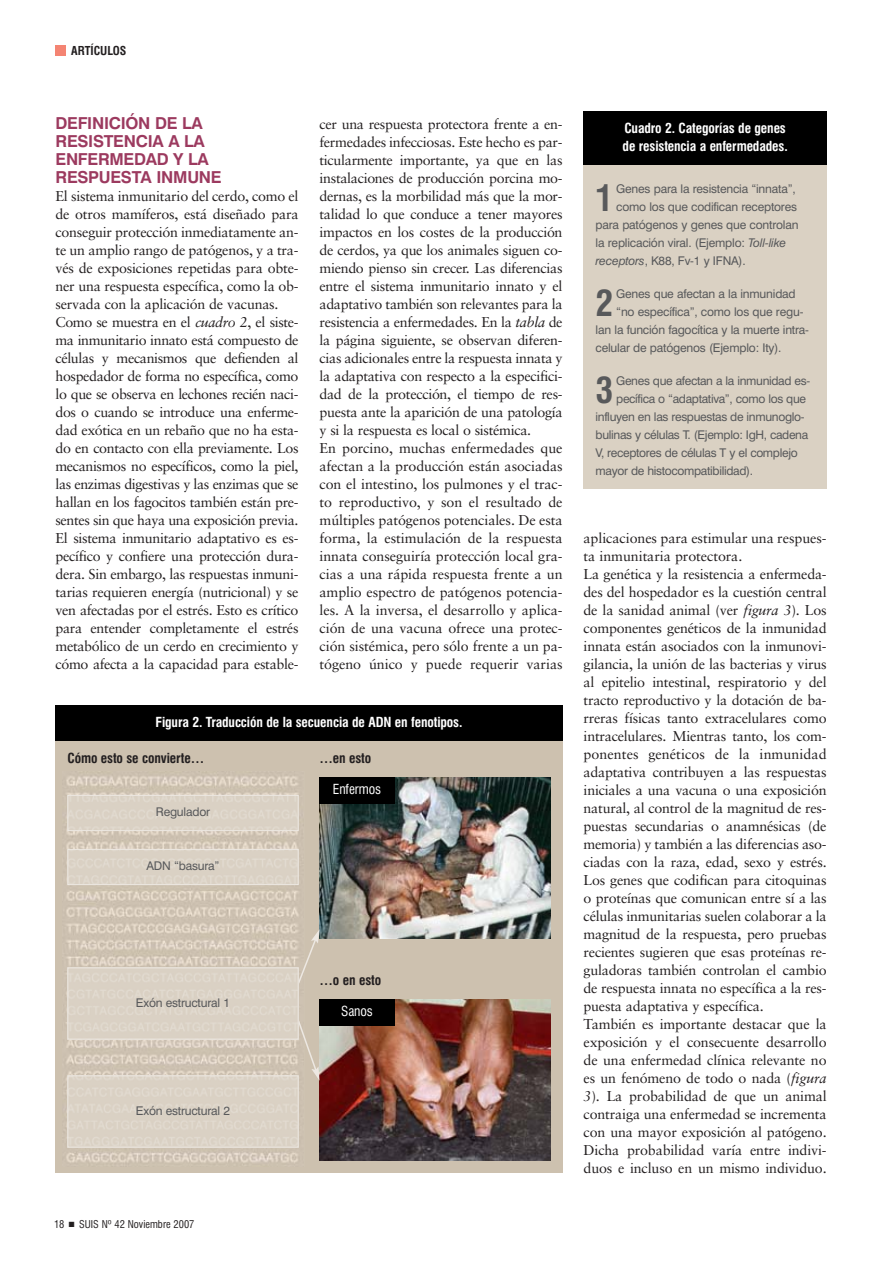
<style>
.page{position:relative;width:893px;height:1263px;background:#fff}
.page>*{position:absolute;margin:0;border:0;box-sizing:border-box;transform-origin:0 0}
.t1{font:700 condensed 35.4px "Swiss 721 BT";color:#58595b}
.t2{font:700 16.5px/18px "Swiss 721 BT";letter-spacing:-.015em;color:#9c3a5f}
.t3{font:14.25px/18px "Sabon";letter-spacing:-.015em;color:#231f20}
.t4{font:700 condensed 13.5px/18px "Swiss 721 BT";letter-spacing:-.01em;color:#fff}
.t5{font:700 condensed 13.5px "Swiss 721 BT";letter-spacing:-.01em;color:#231f20}
.t6{font:condensed 13.5px "Swiss 721 BT";letter-spacing:-.01em;color:#fff}
.t7{font:12px "Swiss 721 BT";letter-spacing:-.015em;color:#58595b}
.t8{font:700 condensed 12px "Swiss 721 BT";color:#231f20}
.t9{font:condensed 10.5px "Swiss 721 BT";color:#231f20}
.s1{font-style:italic}
</style>
<div class="page">
<div style="left:56px;top:741px;width:506px;height:432px;background:#cdc1af"></div>
<img style="left:66px;top:776px;width:233px;height:387px">
<img style="left:70px;top:797px;width:226px;height:32px">
<img style="left:70px;top:851px;width:226px;height:32px">
<img style="left:70px;top:1078px;width:226px;height:68px">
<div style="left:56px;top:45px;width:10px;height:11px;background:#f48473"></div>
<div style="left:56px;top:705px;width:506px;height:36px;background:#000"></div>
<img style="left:320px;top:777px;width:230px;height:162px">
<img style="left:320px;top:999px;width:230px;height:162px">
<div style="left:320px;top:777px;width:74px;height:27px;background:#000"></div>
<div style="left:68px;top:795px;width:230px;height:36px;border:1px solid #ede8e2"></div>
<div style="left:68px;top:849px;width:230px;height:36px;border:1px solid #ede8e2"></div>
<div style="left:68px;top:1076px;width:230px;height:72px;border:1px solid #ede8e2"></div>
<svg style="left:297px;top:929px;width:22px;height:56px"></svg>
<svg style="left:297px;top:1019px;width:22px;height:62px"></svg>
<div style="left:320px;top:999px;width:74px;height:27px;background:#000"></div>
<img style="left:70px;top:970px;width:226px;height:68px">
<div style="left:68px;top:968px;width:230px;height:72px;border:1px solid #ede8e2"></div>
<div style="left:584px;top:111px;width:242px;height:54px;background:#000"></div>
<div style="left:584px;top:165px;width:242px;height:324px;background:#dad1c3"></div>
<p class="t8" style="left:71px;top:45px;width:57px">ARTÍCULOS</p>
<p class="t2" style="left:56px;top:115px;width:168px">DEFINICIÓN DE LA<br>RESISTENCIA A LA<br>ENFERMEDAD Y LA<br>RESPUESTA INMUNE</p>
<p class="t3" style="left:56px;top:188px;width:245px">El sistema inmunitario del cerdo, como el de otros mamíferos, está diseñado para conseguir protección inmediatamente an&shy;te un amplio rango de patógenos, y a tra&shy;vés de exposiciones repetidas para obte&shy;ner una respuesta específica, como la ob&shy;servada con la aplicación de vacunas.<br>Como se muestra en el <span class="s1">cuadro 2</span>, el siste&shy;ma inmunitario innato está compuesto de células y mecanismos que defienden al hospedador de forma no específica, como lo que se observa en lechones recién naci&shy;dos o cuando se introduce una enferme&shy;dad exótica en un rebaño que no ha esta&shy;do en contacto con ella previamente. Los mecanismos no específicos, como la piel, las enzimas digestivas y las enzimas que se hallan en los fagocitos también están pre&shy;sentes sin que haya una exposición previa.<br>El sistema inmunitario adaptativo es es&shy;pecífico y confiere una protección dura&shy;dera. Sin embargo, las respuestas inmuni&shy;tarias requieren energía (nutricional) y se ven afectadas por el estrés. Esto es crítico para entender completamente el estrés metabólico de un cerdo en crecimiento y cómo afecta a la capacidad para estable-</p>
<p class="t3" style="left:320px;top:116px;width:245px">cer una respuesta protectora frente a en&shy;fermedades infecciosas. Este hecho es par&shy;ticularmente importante, ya que en las instalaciones de producción porcina mo&shy;dernas, es la morbilidad más que la mor&shy;talidad lo que conduce a tener mayores impactos en los costes de la producción de cerdos, ya que los animales siguen co&shy;miendo pienso sin crecer. Las diferencias entre el sistema inmunitario innato y el adaptativo también son relevantes para la resistencia a enfermedades. En la <span class="s1">tabla</span> de la página siguiente, se observan diferen&shy;cias adicionales entre la respuesta innata y la adaptativa con respecto a la especifici&shy;dad de la protección, el tiempo de res&shy;puesta ante la aparición de una patología y si la respuesta es local o sistémica.<br>En porcino, muchas enfermedades que afectan a la producción están asociadas con el intestino, los pulmones y el trac&shy;to reproductivo, y son el resultado de múltiples patógenos potenciales. De esta forma, la estimulación de la respuesta innata conseguiría protección local gra&shy;cias a una rápida respuesta frente a un amplio espectro de patógenos potencia&shy;les. A la inversa, el desarrollo y aplica&shy;ción de una vacuna ofrece una protec&shy;ción sistémica, pero sólo frente a un pa&shy;tógeno único y puede requerir varias</p>
<p class="t4" style="left:156px;top:714px;width:308px">Figura 2. Traducción de la secuencia de ADN en fenotipos.</p>
<p class="t5" style="left:68px;top:753px;width:138px">Cómo esto se convierte…</p>
<p class="t5" style="left:320px;top:753px;width:53px">…en esto</p>
<p class="t7" style="left:156px;top:807px;width:56px">Regulador</p>
<p class="t7" style="left:146px;top:861px;width:75px">ADN “basura”</p>
<p class="t7" style="left:136px;top:997px;width:96px">Exón estructural 1</p>
<p class="t7" style="left:136px;top:1105px;width:96px">Exón estructural 2</p>
<p class="t9" style="left:54px;top:1220px;width:142px">18 ■ SUIS Nº 42 Noviembre 2007</p>
<p class="t6" style="left:333px;top:784px;width:50px">Enfermos</p>
<p class="t5" style="left:320px;top:975px;width:63px">…o en esto</p>
<p class="t6" style="left:341px;top:1006px;width:33px">Sanos</p>
<p class="t4" style="left:622px;top:120px;width:167px">Cuadro 2. Categorías de genes de resistencia a enfermedades.</p>
<h1 class="t1" style="left:596px;top:183px;width:19px">1</h1>
<p class="t7" style="left:616px;top:183px;width:181px">Genes para la resistencia “innata”,</p>
<p class="t7" style="left:616px;top:201px;width:182px">como los que codifican receptores</p>
<p class="t7" style="left:595px;top:219px;width:204px">para patógenos y genes que controlan</p>
<p class="t7" style="left:595px;top:237px;width:192px">la replicación viral. (Ejemplo: <span class="s1">Toll-like</span></p>
<p class="t7" style="left:595px;top:255px;width:152px"><span class="s1">receptors</span>, K88, Fv-1 y IFNA).</p>
<h1 class="t1" style="left:596px;top:288px;width:19px">2</h1>
<p class="t7" style="left:616px;top:288px;width:181px">Genes que afectan a la inmunidad</p>
<p class="t7" style="left:616px;top:306px;width:189px">“no específica”, como los que regu-</p>
<p class="t7" style="left:595px;top:324px;width:215px">lan la función fagocítica y la muerte intra-</p>
<p class="t7" style="left:595px;top:342px;width:187px">celular de patógenos (Ejemplo: Ity).</p>
<h1 class="t1" style="left:596px;top:375px;width:19px">3</h1>
<p class="t7" style="left:616px;top:375px;width:195px">Genes que afectan a la inmunidad es-</p>
<p class="t7" style="left:616px;top:393px;width:191px">pecífica o “adaptativa”, como los que</p>
<p class="t7" style="left:595px;top:411px;width:210px">influyen en las respuestas de inmunoglo-</p>
<p class="t7" style="left:595px;top:429px;width:214px">bulinas y células T. (Ejemplo: IgH, cadena</p>
<p class="t7" style="left:595px;top:447px;width:204px">V, receptores de células T y el complejo</p>
<p class="t7" style="left:595px;top:465px;width:159px">mayor de histocompatibilidad).</p>
<p class="t3" style="left:584px;top:530px;width:245px">aplicaciones para estimular una respues&shy;ta inmunitaria protectora.<br>La genética y la resistencia a enfermeda&shy;des del hospedador es la cuestión central de la sanidad animal (ver <span class="s1">figura 3</span>). Los componentes genéticos de la inmunidad innata están asociados con la inmunovi&shy;gilancia, la unión de las bacterias y virus al epitelio intestinal, respiratorio y del tracto reproductivo y la dotación de ba&shy;rreras físicas tanto extracelulares como intracelulares. Mientras tanto, los com&shy;ponentes genéticos de la inmunidad adaptativa contribuyen a las respuestas iniciales a una vacuna o una exposición natural, al control de la magnitud de res&shy;puestas secundarias o anamnésicas (de memoria) y también a las diferencias aso&shy;ciadas con la raza, edad, sexo y estrés.<br>Los genes que codifican para citoquinas o proteínas que comunican entre sí a las células inmunitarias suelen colaborar a la magnitud de la respuesta, pero pruebas recientes sugieren que esas proteínas re&shy;guladoras también controlan el cambio de respuesta innata no específica a la res&shy;puesta adaptativa y específica.<br>También es importante destacar que la exposición y el consecuente desarrollo de una enfermedad clínica relevante no es un fenómeno de todo o nada (<span class="s1">figura 3</span>). La probabilidad de que un animal contraiga una enfermedad se incrementa con una mayor exposición al patógeno.<br>Dicha probabilidad varía entre indivi&shy;duos e incluso en un mismo individuo.</p>
</div>
